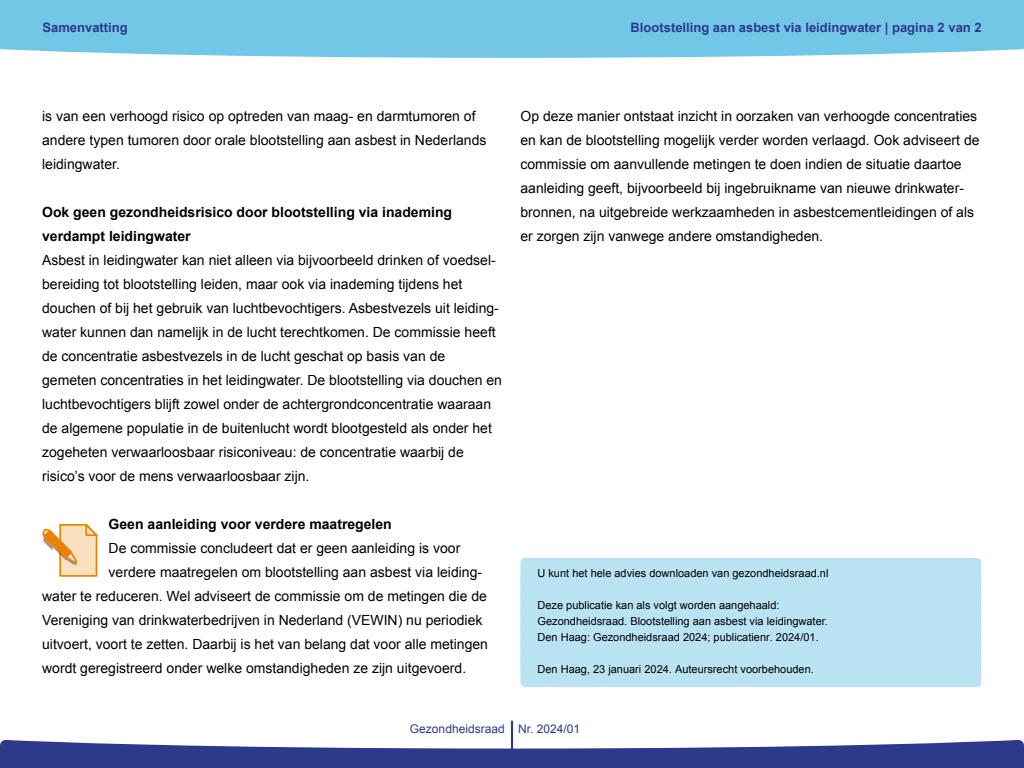
<style>
.page{position:relative;width:1024px;height:768px;background:#fff}
.page>*{position:absolute;margin:0;border:0;box-sizing:border-box;transform-origin:0 0}
.Plat_z_ruimte{font:14px/24px "Arial";color:#000}
.Kop_z_nr_vet{font:700 14px/24px "Arial";color:#000}
.t1{font:700 13px "Arial";color:#2d3a8c}
.t2{font:12px "Arial";color:#2d3a8c}
.Colofon_Plattetekst{font:11px/16px "Arial";color:#000}
</style>
<div class="page">
<svg style="left:0;top:720px;width:1024px;height:48px"></svg>
<div style="left:0;top:0;width:1024px;height:58px;background:#72c7e7"></div>
<div style="left:520px;top:558px;width:461px;height:33px;background:#b9e3f3;border-radius:4px"></div>
<div style="left:520px;top:574px;width:461px;height:33px;background:#b9e3f3;border-radius:4px"></div>
<div style="left:520px;top:590px;width:461px;height:33px;background:#b9e3f3;border-radius:4px"></div>
<div style="left:520px;top:606px;width:461px;height:33px;background:#b9e3f3;border-radius:4px"></div>
<div style="left:520px;top:622px;width:461px;height:33px;background:#b9e3f3;border-radius:4px"></div>
<div style="left:520px;top:638px;width:461px;height:33px;background:#b9e3f3;border-radius:4px"></div>
<div style="left:520px;top:654px;width:461px;height:33px;background:#b9e3f3;border-radius:4px"></div>
<svg style="left:43px;top:524px;width:54px;height:53px"></svg>
<p class="t1" style="left:43px;top:19px;width:87px">Samenvatting</p>
<p class="t1" style="left:631px;top:19px;width:353px">Blootstelling aan asbest via leidingwater | pagina 2 van 2</p>
<p class="Plat_z_ruimte" style="left:42px;top:104px;width:446px">is van een verhoogd risico op optreden van maag- en darmtumoren of andere typen tumoren door orale blootstelling aan asbest in Nederlands leidingwater.</p>
<h2 class="Kop_z_nr_vet" style="left:42px;top:201px;width:411px">Ook geen gezondheidsrisico door blootstelling via inademing verdampt leidingwater</h2>
<p class="Plat_z_ruimte" style="left:42px;top:248px;width:461px">Asbest in leidingwater kan niet alleen via bijvoorbeeld drinken of voedsel&shy;bereiding tot blootstelling leiden, maar ook via inademing tijdens het douchen of bij het gebruik van luchtbevochtigers. Asbestvezels uit leiding&shy;water kunnen dan namelijk in de lucht terechtkomen. De commissie heeft de concentratie asbestvezels in de lucht geschat op basis van de gemeten concentraties in het leidingwater. De blootstelling via douchen en luchtbevochtigers blijft zowel onder de achtergrondconcentratie waaraan de algemene populatie in de buitenlucht wordt blootgesteld als onder het zogeheten verwaarloosbaar risiconiveau: de concentratie waarbij de risico’s voor de mens verwaarloosbaar zijn.</p>
<h2 class="Kop_z_nr_vet" style="left:109px;top:513px;width:285px">Geen aanleiding voor verdere maatregelen</h2>
<p class="Plat_z_ruimte" style="left:109px;top:536px;width:353px">De commissie concludeert dat er geen aanleiding is voor</p>
<p class="Plat_z_ruimte" style="left:109px;top:560px;width:375px">verdere maatregelen om blootstelling aan asbest via leiding-</p>
<p class="Plat_z_ruimte" style="left:42px;top:584px;width:446px">water te reduceren. Wel adviseert de commissie om de metingen die de</p>
<p class="Plat_z_ruimte" style="left:42px;top:608px;width:442px">Vereniging van drinkwaterbedrijven in Nederland (VEWIN) nu periodiek</p>
<p class="Plat_z_ruimte" style="left:42px;top:632px;width:447px">uitvoert, voort te zetten. Daarbij is het van belang dat voor alle metingen</p>
<p class="Plat_z_ruimte" style="left:42px;top:656px;width:426px">wordt geregistreerd onder welke omstandigheden ze zijn uitgevoerd.</p>
<p class="Plat_z_ruimte" style="left:520px;top:104px;width:461px">Op deze manier ontstaat inzicht in oorzaken van verhoogde concentraties en kan de blootstelling mogelijk verder worden verlaagd. Ook adviseert de commissie om aanvullende metingen te doen indien de situatie daartoe aanleiding geeft, bijvoorbeeld bij ingebruikname van nieuwe drinkwater&shy;bronnen, na uitgebreide werkzaamheden in asbestcementleidingen of als er zorgen zijn vanwege andere omstandigheden.</p>
<p class="Colofon_Plattetekst" style="left:537px;top:566px;width:293px">U kunt het hele advies downloaden van gezondheidsraad.nl</p>
<p class="Colofon_Plattetekst" style="left:537px;top:598px;width:292px">Deze publicatie kan als volgt worden aangehaald:<br>Gezondheidsraad. Blootstelling aan asbest via leidingwater.<br>Den Haag: Gezondheidsraad 2024; publicatienr. 2024/01.</p>
<p class="Colofon_Plattetekst" style="left:537px;top:662px;width:278px">Den Haag, 23 januari 2024. Auteursrecht voorbehouden.</p>
<p class="t2" style="left:410px;top:721px;width:172px">Gezondheidsraad Nr. 2024/01</p>
</div>
